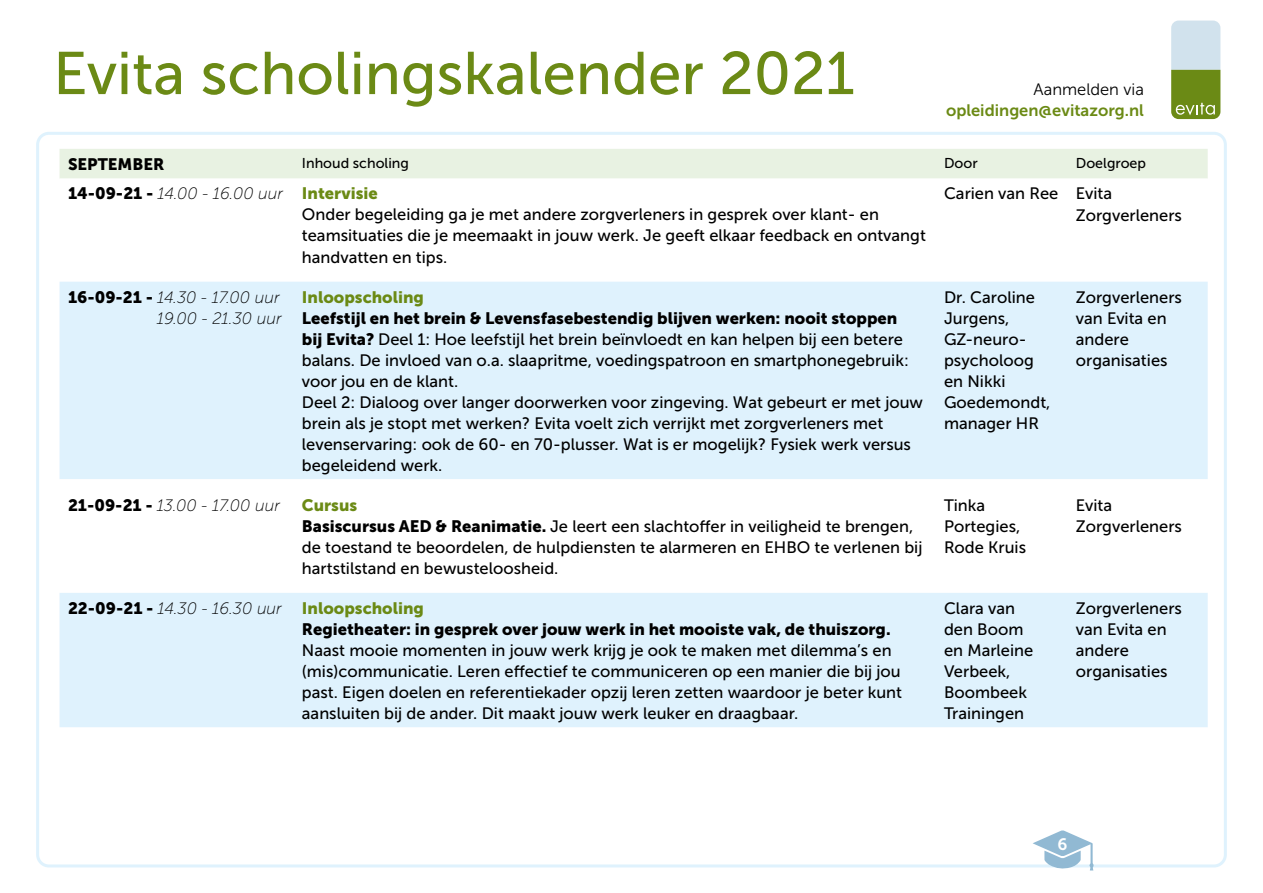
<style>
.page{position:relative;width:1263px;height:893px;background:#fff}
.page>*{position:absolute;margin:0;border:0;box-sizing:border-box;transform-origin:0 0}
.t1{font:60px "Museo Sans 500";color:#6b8a15}
.t2{font:16.5px/21px "Museo Sans 500";color:#000}
.t3{font:16.5px "Museo Sans 900";color:#000}
.t4{font:italic 16.5px/21px "Museo Sans 100";color:#000;text-align:right}
.t5{font:16.5px "Museo Sans 700";color:#6b8a15}
.t6{font:16.5px "Museo Sans 900";color:#6b8a15}
.t7{font:16.5px "Museo Sans 300";color:#000}
.t8{font:16.5px "Museo Sans 700";color:#fff}
.t9{font:14.25px "Museo Sans 500";color:#000}
.s1{font-family:"Museo Sans 900";font-style:normal}
.s2{font-family:"Museo Sans 900";font-style:normal;color:#6b8a15}
.s3{font-family:"Museo Sans 900"}
</style>
<div class="page">
<svg style="left:1032px;top:830px;width:62px;height:40px"></svg>
<div style="left:60px;top:149px;width:1148px;height:30px;background:#e8f2e2"></div>
<svg style="left:60px;top:282px;width:1148px;height:445px;fill:#dff2fd"></svg>
<svg style="left:1171px;top:21px;width:49px;height:98px;background:#a3ba89"></svg>
<h1 class="t1" style="left:53px;top:41px;width:803px">Evita scholingskalender 2021</h1>
<p class="t7" style="left:1033px;top:80px;width:112px">Aanmelden via</p>
<p class="t5" style="left:946px;top:101px;width:199px">opleidingen@evitazorg.nl</p>
<p class="t3" style="left:68px;top:155px;width:98px">SEPTEMBER</p>
<p class="t9" style="left:302px;top:155px;width:109px">Inhoud scholing</p>
<p class="t9" style="left:944px;top:155px;width:35px">Door</p>
<p class="t9" style="left:1076px;top:155px;width:72px">Doelgroep</p>
<p class="t4" style="left:68px;top:183px;width:311px"><span class="s1">14-09-21 -</span> 14.00 - 16.00 uur <span class="s2">Intervisie</span></p>
<p class="t2" style="left:302px;top:204px;width:625px">Onder begeleiding ga je met andere zorgverleners in gesprek over klant- en teamsituaties die je meemaakt in jouw werk. Je geeft elkaar feedback en ontvangt handvatten en tips.</p>
<p class="t2" style="left:1076px;top:183px;width:108px;text-indent:-132px">Carien van Ree Evita<br>Zorgverleners</p>
<p class="t4" style="left:68px;top:287px;width:215px"><span class="s1">16-09-21 -</span> 14.30 - 17.00 uur<br>19.00 - 21.30 uur</p>
<p class="t6" style="left:302px;top:287px;width:124px">Inloopscholing</p>
<p class="t3" style="left:302px;top:308px;width:597px">Leefstijl en het brein &amp; Levensfasebestendig blijven werken: nooit stoppen</p>
<p class="t2" style="left:302px;top:328px;width:623px"><span class="s3">bij Evita?</span> Deel 1: Hoe leefstijl het brein beïnvloedt en kan helpen bij een betere balans. De invloed van o.a. slaapritme, voedingspatroon en smartphonegebruik: voor jou en de klant.<br>Deel 2: Dialoog over langer doorwerken voor zingeving. Wat gebeurt er met jouw brein als je stopt met werken? Evita voelt zich verrijkt met zorgverleners met levenservaring: ook de 60- en 70-plusser. Wat is er mogelijk? Fysiek werk versus begeleidend werk.</p>
<p class="t4" style="left:68px;top:495px;width:213px"><span class="s1">21-09-21 -</span> 13.00 - 17.00 uur</p>
<p class="t6" style="left:302px;top:496px;width:57px">Cursus</p>
<p class="t2" style="left:302px;top:516px;width:622px"><span class="s3">Basiscursus AED &amp; Reanimatie.</span> Je leert een slachtoffer in veiligheid te brengen, de toestand te beoordelen, de hulpdiensten te alarmeren en EHBO te verlenen bij hartstilstand en bewusteloosheid.</p>
<p class="t4" style="left:68px;top:598px;width:357px"><span class="s1">22-09-21 -</span> 14.30 - 16.30 uur <span class="s2">Inloopscholing</span></p>
<p class="t3" style="left:302px;top:620px;width:590px">Regietheater: in gesprek over jouw werk in het mooiste vak, de thuiszorg.</p>
<p class="t2" style="left:302px;top:640px;width:602px">Naast mooie momenten in jouw werk krijg je ook te maken met dilemma’s en (mis)communicatie. Leren effectief te communiceren op een manier die bij jou past. Eigen doelen en referentiekader opzij leren zetten waardoor je beter kunt aansluiten bij de ander. Dit maakt jouw werk leuker en draagbaar.</p>
<p class="t2" style="left:944px;top:286px;width:108px">Dr. Caroline<br>Jurgens,<br>GZ-neuro&shy;psycholoog en Nikki<br>Goedemondt, manager HR</p>
<p class="t2" style="left:1076px;top:286px;width:108px">Zorgverleners van Evita en andere organisaties</p>
<p class="t2" style="left:944px;top:495px;width:84px">Tinka<br>Portegies,<br>Rode Kruis</p>
<p class="t2" style="left:1076px;top:495px;width:108px">Evita<br>Zorgverleners</p>
<p class="t2" style="left:944px;top:598px;width:91px">Clara van den Boom en Marleine<br>Verbeek,<br>Boombeek<br>Trainingen</p>
<p class="t2" style="left:1076px;top:598px;width:108px">Zorgverleners van Evita en andere organisaties</p>
<p class="t8" style="left:1057px;top:836px;width:11px">6</p>
</div>
